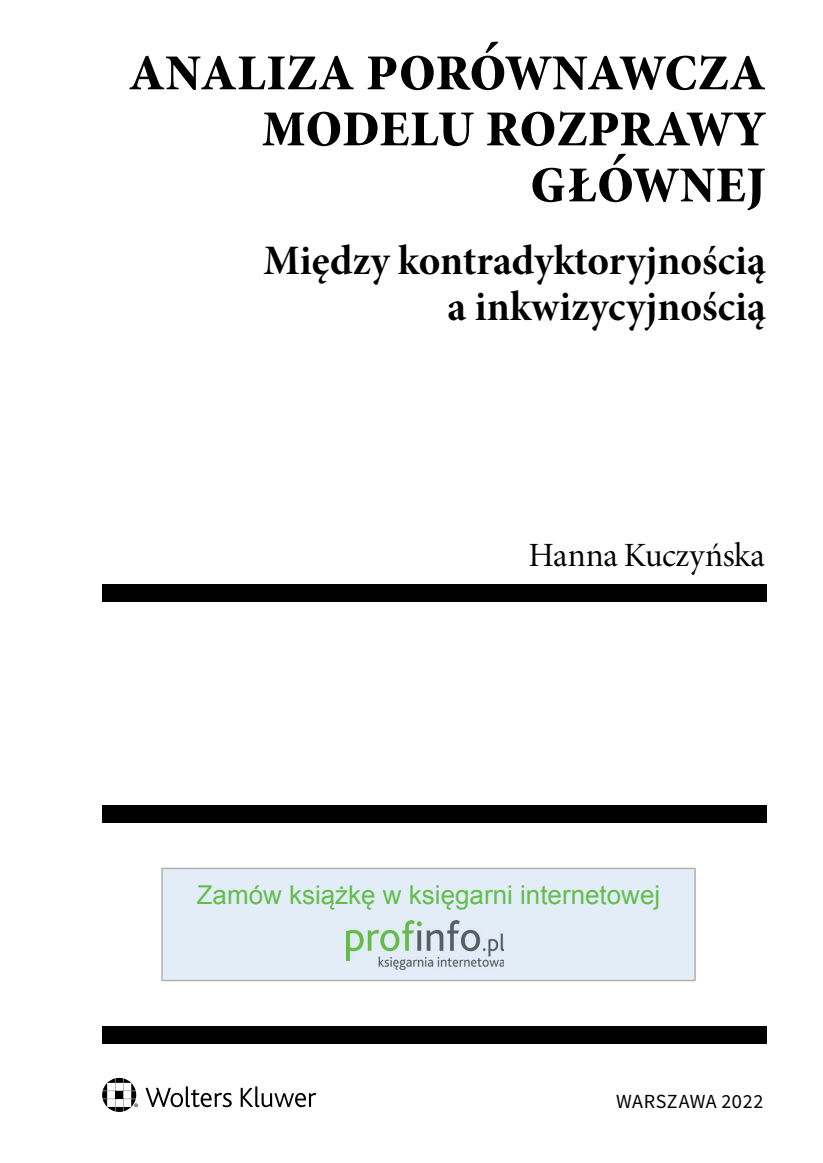
<style>
.page{position:relative;width:823px;height:1163px;background:#fff}
.page>*{position:absolute;margin:0;border:0;box-sizing:border-box;transform-origin:0 0}
.t1{font:70px/56px "Minion Pro Bold Cn Subh";letter-spacing:-.01em;color:#000;text-align:right}
.t2{font:42px/46px "Minion Pro Bold Subh";color:#000;text-align:right}
.t3{font:34px "Minion Pro Subh";letter-spacing:-.015em;color:#000}
.t4{font:26px "Arial";color:#65bc4e}
.t5{font:20px "Source Sans Pro";letter-spacing:.015em;color:#000}
</style>
<div class="page">
<svg style="left:102px;top:1077px;width:214px;height:34px"></svg>
<div style="left:102px;top:584px;width:663px;height:17px;background:#000"></div>
<div style="left:102px;top:1026px;width:663px;height:17px;background:#000"></div>
<div style="left:102px;top:805px;width:663px;height:17px;background:#000"></div>
<svg style="left:161px;top:867px;width:534px;height:114px;background:#e1eaf3"></svg>
<div style="left:170px;top:885px;width:516px;height:33px;background:#e3edf7"></div>
<div style="left:346px;top:920px;width:164px;height:51px;background:#e3edf7"></div>
<img style="left:346px;top:920px;width:157px;height:49px">
<h1 class="t1" style="left:128px;top:39px;width:639px">Analiza porównawcza modelu rozprawy głównej</h1>
<p class="t2" style="left:263px;top:238px;width:504px">Między kontradyktoryjnością a inkwizycyjnością</p>
<p class="t3" style="left:528px;top:533px;width:238px">Hanna Kuczyńska</p>
<p class="t4" style="left:196px;top:877px;width:465px">Zamów książkę w księgarni internetowej</p>
<p class="t5" style="left:616px;top:1088px;width:148px">WARSZAWA 2022</p>
</div>
